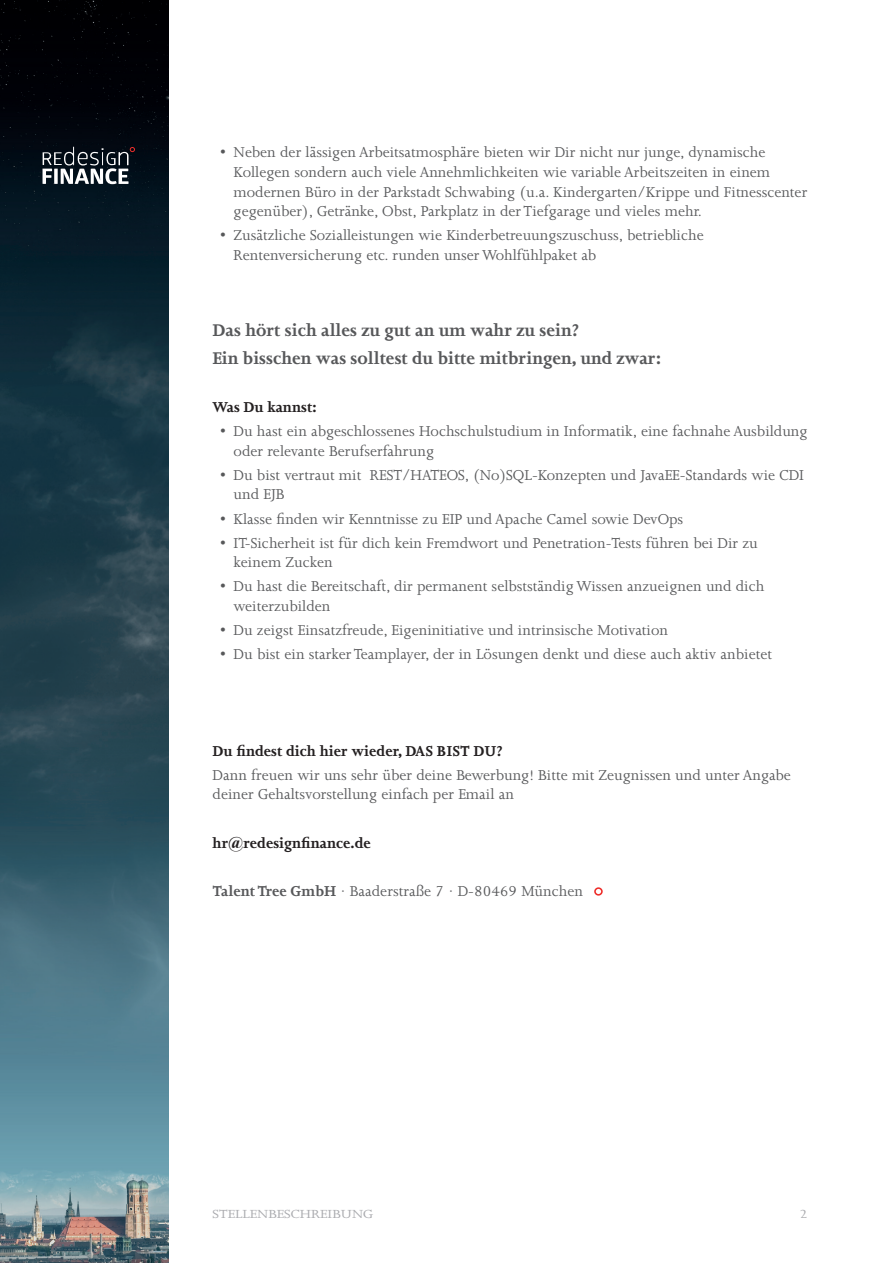
<style>
.page{position:relative;width:893px;height:1263px;background:#fff}
.page>*{position:absolute;margin:0;border:0;box-sizing:border-box;transform-origin:0 0}
.t1{font:700 19.5px/27.6px "Joanna";color:#57585a}
.t2{font:16.5px/19.8px "Joanna";color:#57585a}
.t3{font:700 16.5px "Joanna";color:#231f20}
.t4{font:13.5px "Joanna";color:#a8a9ad;scale:1.19 1}
.s1{font-weight:700}
</style>
<div class="page">
<svg style="left:594px;top:887px;width:9px;height:9px"></svg>
<img style="left:0;top:0;width:168px;height:1262px">
<svg style="left:43px;top:147px;width:92px;height:37px"></svg>
<p class="t2" style="left:234px;top:142px;width:575px;text-indent:-13px">• Neben der lässigen Arbeitsatmosphäre bieten wir Dir nicht nur junge, dynamische Kollegen sondern auch viele Annehmlichkeiten wie variable Arbeitszeiten in einem modernen Büro in der Parkstadt Schwabing (u.a. Kindergarten/Krippe und Fitnesscenter gegenüber), Getränke, Obst, Parkplatz in der Tiefgarage und vieles mehr.</p>
<p class="t2" style="left:234px;top:226px;width:472px;text-indent:-13px">• Zusätzliche Sozialleistungen wie Kinderbetreuungszuschuss, betriebliche<br>Rentenversicherung etc. runden unser Wohlfühlpaket ab</p>
<p class="t1" style="left:213px;top:316px;width:450px">Das hört sich alles zu gut an um wahr zu sein?<br>Ein bisschen was solltest du bitte mitbringen, und zwar:</p>
<p class="t3" style="left:213px;top:398px;width:105px">Was Du kannst:</p>
<p class="t2" style="left:234px;top:421px;width:575px;text-indent:-13px">• Du hast ein abgeschlossenes Hochschulstudium in Informatik, eine fachnahe Ausbildung oder relevante Berufserfahrung</p>
<p class="t2" style="left:234px;top:465px;width:572px;text-indent:-13px">• Du bist vertraut mit REST/HATEOS, (No)SQL-Konzepten und JavaEE-Standards wie CDI und EJB</p>
<p class="t2" style="left:220px;top:509px;width:465px">• Klasse finden wir Kenntnisse zu EIP und Apache Camel sowie DevOps</p>
<p class="t2" style="left:234px;top:533px;width:526px;text-indent:-13px">• IT-Sicherheit ist für dich kein Fremdwort und Penetration-Tests führen bei Dir zu keinem Zucken</p>
<p class="t2" style="left:234px;top:577px;width:532px;text-indent:-13px">• Du hast die Bereitschaft, dir permanent selbstständig Wissen anzueignen und dich weiterzubilden</p>
<p class="t2" style="left:220px;top:621px;width:449px">• Du zeigst Einsatzfreude, Eigeninitiative und intrinsische Motivation</p>
<p class="t2" style="left:220px;top:645px;width:553px">• Du bist ein starker Teamplayer, der in Lösungen denkt und diese auch aktiv anbietet</p>
<p class="t3" style="left:213px;top:742px;width:292px">Du findest dich hier wieder, DAS BIST DU?</p>
<p class="t2" style="left:213px;top:765px;width:580px">Dann freuen wir uns sehr über deine Bewerbung! Bitte mit Zeugnissen und unter Angabe deiner Gehaltsvorstellung einfach per Email an</p>
<p class="t3" style="left:213px;top:834px;width:160px">hr@redesignfinance.de</p>
<p class="t2" style="left:213px;top:881px;width:372px"><span class="s1">Talent Tree GmbH</span> · Baaderstraße 7 · D-80469 München</p>
<p class="t4" style="left:213px;top:1206px;width:13px">Stelle</p>
<p class="t4" style="left:257px;top:1206px;width:61px">nbeschreibu</p>
<p class="t4" style="left:352px;top:1206px;width:15px">ng</p>
<p class="t4" style="left:799px;top:1206px;width:9px">2</p>
</div>
